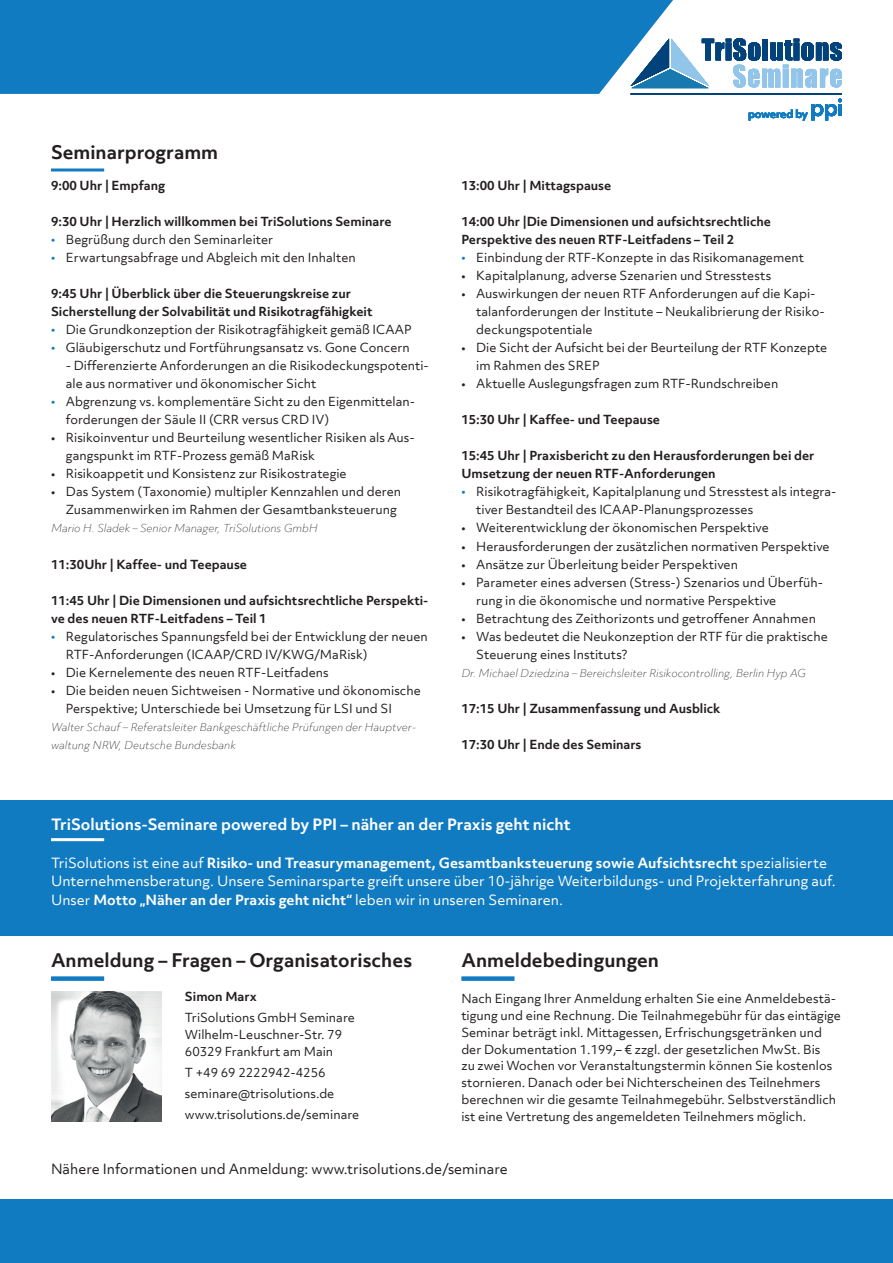
<style>
.page{position:relative;width:893px;height:1263px;background:#fff}
.page>*{position:absolute;margin:0;border:0;box-sizing:border-box;transform-origin:0 0}
.t1{font:700 18px "Objektiv Mk 3";color:#231f20}
.t2{font:700 15px "Objektiv Mk 3";color:#fff}
.t3{font:13.5px/18.9px "Objektiv Mk 3";color:#fff}
.t4{font:13.5px "Objektiv Mk 3";color:#231f20}
.t5{font:12px/18px "Objektiv Mk 3";color:#231f20}
.t6{font:700 12px/18px "Objektiv Mk 3";color:#231f20}
.t7{font:italic 100 10.5px/18px "Objektiv Mk 3";color:#231f20}
.t8{font:700 10.5px "Objektiv Mk 1";letter-spacing:-.035em;color:#107bc1}
.s1{color:#107bc1}
.s2{font-weight:700}
</style>
<div class="page">
<div style="left:461px;top:976px;width:53px;height:5px;background:#107bc1"></div>
<div style="left:51px;top:976px;width:53px;height:5px;background:#107bc1"></div>
<div style="left:0;top:800px;width:893px;height:136px;background:#107bc1"></div>
<hr style="left:51px;top:838px;width:53px;height:3px;background:#fff">
<img style="left:51px;top:992px;width:111px;height:129px">
<hr style="left:51px;top:168px;width:53px;height:3px;background:#107bc1">
<div style="left:0;top:0;width:673px;height:94px;background:#107bc1"></div>
<div style="left:0;top:1199px;width:893px;height:64px;background:#107bc1"></div>
<svg style="left:631px;top:38px;width:211px;height:50px"></svg>
<svg style="left:811px;top:98px;width:31px;height:22px"></svg>
<hr style="left:631px;top:94px;width:211px;height:1px;background:#004279">
<p class="t1" style="left:51px;top:140px;width:169px">Seminarprogramm</p>
<p class="t6" style="left:51px;top:177px;width:116px">9:00 Uhr | Empfang</p>
<p class="t6" style="left:51px;top:213px;width:342px">9:30 Uhr | Herzlich willkommen bei TriSolutions Seminare</p>
<p class="t5" style="left:51px;top:231px;width:224px"><span class="s1">•</span> Begrüßung durch den Seminarleiter</p>
<p class="t5" style="left:51px;top:249px;width:306px"><span class="s1">•</span> Erwartungsabfrage und Abgleich mit den Inhalten</p>
<p class="t6" style="left:51px;top:285px;width:302px">9:45 Uhr | Überblick über die Steuerungskreise zur</p>
<p class="t6" style="left:51px;top:303px;width:323px">Sicherstellung der Solvabilität und Risikotragfähigkeit</p>
<p class="t5" style="left:51px;top:321px;width:362px"><span class="s1">•</span> Die Grundkonzeption der Risikotragfähigkeit gemäß ICAAP</p>
<p class="t5" style="left:51px;top:339px;width:360px"><span class="s1">•</span> Gläubigerschutz und Fortführungsansatz vs. Gone Concern</p>
<p class="t5" style="left:66px;top:357px;width:365px">- Differenzierte Anforderungen an die Risikodeckungspotenti&shy;ale aus normativer und ökonomischer Sicht</p>
<p class="t5" style="left:66px;top:393px;width:351px;text-indent:-15px"><span class="s1">•</span> Abgrenzung vs. komplementäre Sicht zu den Eigenmittelan&shy;forderungen der Säule II (CRR versus CRD IV)</p>
<p class="t5" style="left:66px;top:429px;width:350px;text-indent:-15px">• Risikoinventur und Beurteilung wesentlicher Risiken als Aus&shy;gangspunkt im RTF-Prozess gemäß MaRisk</p>
<p class="t5" style="left:51px;top:465px;width:297px">• Risikoappetit und Konsistenz zur Risikostrategie</p>
<p class="t5" style="left:66px;top:483px;width:337px;text-indent:-15px">• Das System (Taxonomie) multipler Kennzahlen und deren<br>Zusammenwirken im Rahmen der Gesamtbanksteuerung</p>
<p class="t7" style="left:51px;top:519px;width:268px">Mario H. Sladek – Senior Manager, TriSolutions GmbH</p>
<p class="t6" style="left:51px;top:555px;width:198px">11:30Uhr | Kaffee- und Teepause</p>
<p class="t6" style="left:51px;top:591px;width:379px">11:45 Uhr | Die Dimensionen und aufsichtsrechtliche Perspekti&shy;ve des neuen RTF-Leitfadens – Teil 1</p>
<p class="t5" style="left:66px;top:627px;width:363px;text-indent:-15px"><span class="s1">•</span> Regulatorisches Spannungsfeld bei der Entwicklung der neuen<br>RTF-Anforderungen (ICAAP/CRD IV/KWG/MaRisk)</p>
<p class="t5" style="left:51px;top:663px;width:279px">• Die Kernelemente des neuen RTF-Leitfadens</p>
<p class="t5" style="left:66px;top:681px;width:356px;text-indent:-15px">• Die beiden neuen Sichtweisen - Normative und ökonomische<br>Perspektive; Unterschiede bei Umsetzung für LSI und SI</p>
<p class="t7" style="left:51px;top:717px;width:367px">Walter Schauf – Referatsleiter Bankgeschäftliche Prüfungen der Hauptver&shy;waltung NRW, Deutsche Bundesbank</p>
<p class="t8" style="left:748px;top:107px;width:62px">powered by</p>
<p class="t6" style="left:461px;top:177px;width:152px">13:00 Uhr | Mittagspause</p>
<p class="t6" style="left:461px;top:213px;width:311px">14:00 Uhr |Die Dimensionen und aufsichtsrechtliche<br>Perspektive des neuen RTF-Leitfadens – Teil 2</p>
<p class="t5" style="left:461px;top:249px;width:344px"><span class="s1">•</span> Einbindung der RTF-Konzepte in das Risikomanagement</p>
<p class="t5" style="left:461px;top:267px;width:311px">• Kapitalplanung, adverse Szenarien und Stresstests</p>
<p class="t5" style="left:476px;top:285px;width:350px;text-indent:-15px">• Auswirkungen der neuen RTF Anforderungen auf die Kapi&shy;talanforderungen der Institute – Neukalibrierung der Risiko&shy;deckungspotentiale</p>
<p class="t5" style="left:476px;top:339px;width:353px;text-indent:-15px">• Die Sicht der Aufsicht bei der Beurteilung der RTF Konzepte im Rahmen des SREP</p>
<p class="t5" style="left:461px;top:375px;width:318px">• Aktuelle Auslegungsfragen zum RTF-Rundschreiben</p>
<p class="t6" style="left:461px;top:411px;width:200px">15:30 Uhr | Kaffee- und Teepause</p>
<p class="t6" style="left:461px;top:447px;width:355px">15:45 Uhr | Praxisbericht zu den Herausforderungen bei der<br>Umsetzung der neuen RTF-Anforderungen</p>
<p class="t5" style="left:476px;top:483px;width:362px;text-indent:-15px"><span class="s1">•</span> Risikotragfähigkeit, Kapitalplanung und Stresstest als integra&shy;tiver Bestandteil des ICAAP-Planungsprozesses</p>
<p class="t5" style="left:461px;top:519px;width:309px">• Weiterentwicklung der ökonomischen Perspektive</p>
<p class="t5" style="left:461px;top:537px;width:370px">• Herausforderungen der zusätzlichen normativen Perspektive</p>
<p class="t5" style="left:461px;top:555px;width:278px">• Ansätze zur Überleitung beider Perspektiven</p>
<p class="t5" style="left:476px;top:573px;width:348px;text-indent:-15px">• Parameter eines adversen (Stress-) Szenarios und Überfüh&shy;rung in die ökonomische und normative Perspektive</p>
<p class="t5" style="left:461px;top:609px;width:356px">• Betrachtung des Zeithorizonts und getroffener Annahmen</p>
<p class="t5" style="left:476px;top:627px;width:353px;text-indent:-15px">• Was bedeutet die Neukonzeption der RTF für die praktische<br>Steuerung eines Instituts?</p>
<p class="t7" style="left:461px;top:663px;width:346px">Dr. Michael Dziedzina – Bereichsleiter Risikocontrolling, Berlin Hyp AG</p>
<p class="t6" style="left:461px;top:699px;width:261px">17:15 Uhr | Zusammenfassung und Ausblick</p>
<p class="t6" style="left:461px;top:735px;width:182px">17:30 Uhr | Ende des Seminars</p>
<p class="t2" style="left:51px;top:813px;width:521px">TriSolutions-Seminare powered by PPI – näher an der Praxis geht nicht</p>
<p class="t3" style="left:51px;top:853px;width:786px">TriSolutions ist eine auf <span class="s2">Risiko- und Treasurymanagement, Gesamtbanksteuerung sowie Aufsichtsrecht</span> spezialisierte<br>Unternehmensberatung. Unsere Seminarsparte greift unsere über 10-jährige Weiterbildungs- und Projekterfahrung auf.<br>Unser <span class="s2">Motto „Näher an der Praxis geht nicht“</span> leben wir in unseren Seminaren.</p>
<p class="t1" style="left:51px;top:948px;width:363px">Anmeldung – Fragen – Organisatorisches</p>
<p class="t6" style="left:185px;top:987px;width:73px">Simon Marx</p>
<p class="t5" style="left:185px;top:1009px;width:171px;line-height:16.8px">TriSolutions GmbH Seminare<br>Wilhelm-Leuschner-Str. 79<br>60329 Frankfurt am Main</p>
<p class="t5" style="left:185px;top:1063px;width:142px">T +49 69 2222942-4256</p>
<p class="t5" style="left:185px;top:1084px;width:151px">seminare@trisolutions.de</p>
<p class="t5" style="left:185px;top:1105px;width:176px">www.trisolutions.de/seminare</p>
<p class="t1" style="left:461px;top:948px;width:199px">Anmeldebedingungen</p>
<p class="t5" style="left:461px;top:990px;width:381px;line-height:16.8px">Nach Eingang Ihrer Anmeldung erhalten Sie eine Anmeldebestä&shy;tigung und eine Rechnung. Die Teilnahmegebühr für das eintägige Seminar beträgt inkl. Mittagessen, Erfrischungsgetränken und der Dokumentation 1.199,– € zzgl. der gesetzlichen MwSt. Bis<br>zu zwei Wochen vor Veranstaltungstermin können Sie kostenlos stornieren. Danach oder bei Nichterscheinen des Teilnehmers berechnen wir die gesamte Teilnahmegebühr. Selbstverständlich ist eine Vertretung des angemeldeten Teilnehmers möglich.</p>
<p class="t4" style="left:51px;top:1159px;width:458px">Nähere Informationen und Anmeldung: www.trisolutions.de/seminare</p>
</div>
